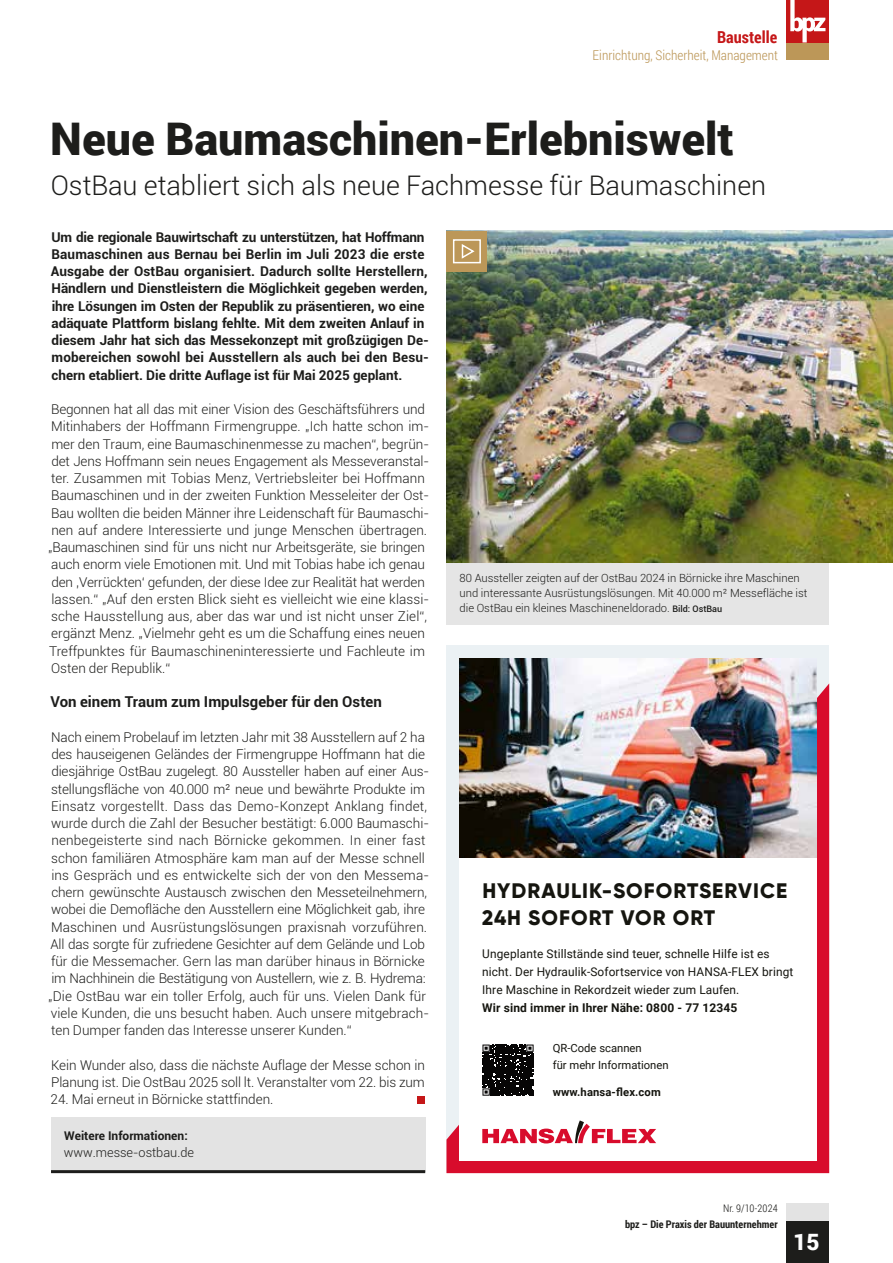
<style>
.page{position:relative;width:893px;height:1263px;background:#fff}
.page>*{position:absolute;margin:0;border:0;box-sizing:border-box;transform-origin:0 0}
.t1{font:900 45px "Roboto";color:#1d1d1b}
.t2{font:300 27px "Roboto";color:#1d1d1b}
.t3{font:900 22.5px "Roboto";color:#fff}
.t4{font:800 21px/27px "Gilroy";letter-spacing:.05em;color:#15150f}
.t5{font:700 16.5px "Roboto Condensed";color:#c51718}
.t6{font:700 15px "Roboto";color:#1d1d1b}
.t7{font:300 13.5px/17.2px "Roboto";color:#1d1d1b}
.t8{font:700 13.5px/17.2px "Roboto";color:#1d1d1b}
.t9{font:300 13.5px "Roboto Condensed";color:#bc9758}
.t10{font:300 12.75px "Roboto";color:#1d1d1b}
.t11{font:12px/18px "Roboto";letter-spacing:.01em;color:#15150f}
.t12{font:700 12px "Roboto";letter-spacing:.01em;color:#15150f}
.t13{font:700 12px "Roboto";color:#1d1d1b}
.t14{font:300 11.25px/15px "Roboto";color:#1d1d1b}
.t15{font:11.25px/17px "Roboto";color:#15150f}
.t16{font:700 11.25px "Roboto";letter-spacing:.01em;color:#15150f}
.t17{font:700 10.5px "Roboto Condensed";color:#1d1d1b}
.t18{font:300 10.5px "Roboto Condensed";color:#1d1d1b}
.s1{font-weight:500;font-size:9px}
</style>
<div class="page">
<div style="left:418px;top:1096px;width:7px;height:8px;background:#c51718"></div>
<div style="left:51px;top:1117px;width:374px;height:55px;background:#e3e3e3"></div>
<hr style="left:51px;top:1170px;width:374px;height:3px;background:#1d1d1b">
<img style="left:446px;top:231px;width:447px;height:332px">
<div style="left:446px;top:563px;width:383px;height:61px;background:#e3e3e3"></div>
<div style="left:446px;top:231px;width:41px;height:41px;background:#bc9758"></div>
<div style="left:453px;top:239px;width:28px;height:24px;background:#bc9758;border:2px solid #fff"></div>
<svg style="left:461px;top:244px;width:14px;height:15px"></svg>
<div style="left:787px;top:1220px;width:42px;height:43px;background:#1d1d1b"></div>
<div style="left:787px;top:43px;width:42px;height:17px;background:#bc9758"></div>
<div style="left:787px;top:0;width:42px;height:43px;background:#c51718"></div>
<svg style="left:790px;top:0;width:35px;height:43px"></svg>
<div style="left:787px;top:1203px;width:42px;height:17px;background:#e3e3e3"></div>
<div style="left:446px;top:646px;width:383px;height:527px;background:#ebf1f4"></div>
<svg style="left:446px;top:683px;width:383px;height:490px;fill:#d80c2c"></svg>
<div style="left:459px;top:674px;width:357px;height:486px;background:#fff"></div>
<img style="left:459px;top:659px;width:357px;height:199px">
<svg style="left:482px;top:1120px;width:174px;height:23px"></svg>
<svg style="left:482px;top:1044px;width:52px;height:52px;background:#222121"></svg>
<p class="t5" style="left:717px;top:25px;width:62px">Baustelle</p>
<p class="t9" style="left:593px;top:45px;width:187px">Einrichtung, Sicherheit, Management</p>
<h1 class="t1" style="left:50px;top:107px;width:685px">Neue Baumaschinen-Erlebniswelt</h1>
<h2 class="t2" style="left:51px;top:166px;width:717px">OstBau etabliert sich als neue Fachmesse für Baumaschinen</h2>
<p class="t8" style="left:51px;top:228px;width:380px">Um die regionale Bauwirtschaft zu unterstützen, hat Hoffmann Baumaschinen aus Bernau bei Berlin im Juli 2023 die erste Ausgabe der OstBau organisiert. Dadurch sollte Herstellern, Händlern und Dienstleistern die Möglichkeit gegeben werden, ihre Lösungen im Osten der Republik zu präsentieren, wo eine adäquate Plattform bislang fehlte. Mit dem zweiten Anlauf in diesem Jahr hat sich das Messekonzept mit großzügigen De&shy;mobereichen sowohl bei Ausstellern als auch bei den Besu&shy;chern etabliert. Die dritte Auflage ist für Mai 2025 geplant.</p>
<p class="t7" style="left:48px;top:400px;width:383px">Begonnen hat all das mit einer Vision des Geschäftsführers und Mitinhabers der Hoffmann Firmengruppe. „Ich hatte schon im&shy;mer den Traum, eine Baumaschinenmesse zu machen“, begrün&shy;det Jens Hoffmann sein neues Engagement als Messeveranstal&shy;ter. Zusammen mit Tobias Menz, Vertriebsleiter bei Hoffmann Baumaschinen und in der zweiten Funktion Messeleiter der Ost-Bau wollten die beiden Männer ihre Leidenschaft für Baumaschi&shy;nen auf andere Interessierte und junge Menschen übertragen. „Baumaschinen sind für uns nicht nur Arbeitsgeräte, sie bringen auch enorm viele Emotionen mit. Und mit Tobias habe ich genau den ‚Verrückten‘ gefunden, der diese Idee zur Realität hat werden lassen.“ „Auf den ersten Blick sieht es vielleicht wie eine klassi&shy;sche Hausstellung aus, aber das war und ist nicht unser Ziel“, ergänzt Menz. „Vielmehr geht es um die Schaffung eines neuen Treffpunktes für Baumaschineninteressierte und Fachleute im Osten der Republik.“</p>
<p class="t6" style="left:50px;top:691px;width:333px">Von einem Traum zum Impulsgeber für den Osten</p>
<p class="t7" style="left:48px;top:728px;width:383px">Nach einem Probelauf im letzten Jahr mit 38 Ausstellern auf 2 ha des hauseigenen Geländes der Firmengruppe Hoffmann hat die diesjährige OstBau zugelegt. 80 Aussteller haben auf einer Aus&shy;stellungsfläche von 40.000 m² neue und bewährte Produkte im Einsatz vorgestellt. Dass das Demo-Konzept Anklang findet, wurde durch die Zahl der Besucher bestätigt: 6.000 Baumaschi&shy;nenbegeisterte sind nach Börnicke gekommen. In einer fast schon familiären Atmosphäre kam man auf der Messe schnell ins Gespräch und es entwickelte sich der von den Messema&shy;chern gewünschte Austausch zwischen den Messeteilnehmern, wobei die Demofläche den Ausstellern eine Möglichkeit gab, ihre Maschinen und Ausrüstungslösungen praxisnah vorzuführen.<br>All das sorgte für zufriedene Gesichter auf dem Gelände und Lob für die Messemacher. Gern las man darüber hinaus in Börnicke im Nachhinein die Bestätigung von Austellern, wie z. B. Hydrema: „Die OstBau war ein toller Erfolg, auch für uns. Vielen Dank für viele Kunden, die uns besucht haben. Auch unsere mitgebrach&shy;ten Dumper fanden das Interesse unserer Kunden.“</p>
<p class="t7" style="left:51px;top:1056px;width:375px">Kein Wunder also, dass die nächste Auflage der Messe schon in<br>Planung ist. Die OstBau 2025 soll lt. Veranstalter vom 22. bis zum</p>
<p class="t7" style="left:51px;top:1090px;width:224px">24. Mai erneut in Börnicke stattfinden.</p>
<p class="t13" style="left:64px;top:1127px;width:125px">Weitere Informationen:</p>
<p class="t10" style="left:64px;top:1143px;width:132px">www.messe-ostbau.de</p>
<p class="t14" style="left:459px;top:570px;width:349px">80 Aussteller zeigten auf der OstBau 2024 in Börnicke ihre Maschinen und interessante Ausrüstungslösungen. Mit 40.000 m² Messefläche ist die OstBau ein kleines Maschineneldorado. <span class="s1">Bild: OstBau</span></p>
<h3 class="t4" style="left:482px;top:877px;width:306px">HYDRAULIK-SOFORTSERVICE<br>24H SOFORT VOR ORT</h3>
<p class="t11" style="left:482px;top:944px;width:313px">Ungeplante Stillstände sind teuer, schnelle Hilfe ist es nicht. Der Hydraulik-Sofortservice von HANSA-FLEX bringt<br>Ihre Maschine in Rekordzeit wieder zum Laufen.</p>
<p class="t12" style="left:482px;top:999px;width:257px">Wir sind immer in Ihrer Nähe: 0800 - 77 12345</p>
<p class="t15" style="left:553px;top:1039px;width:117px">QR-Code scannen<br>für mehr Informationen</p>
<p class="t16" style="left:553px;top:1084px;width:109px">www.hansa-flex.com</p>
<p class="t18" style="left:723px;top:1201px;width:56px">Nr. 9/10-2024</p>
<p class="t17" style="left:625px;top:1217px;width:154px">bpz – Die Praxis der Bauunternehmer</p>
<h3 class="t3" style="left:793px;top:1226px;width:28px">15</h3>
</div>
